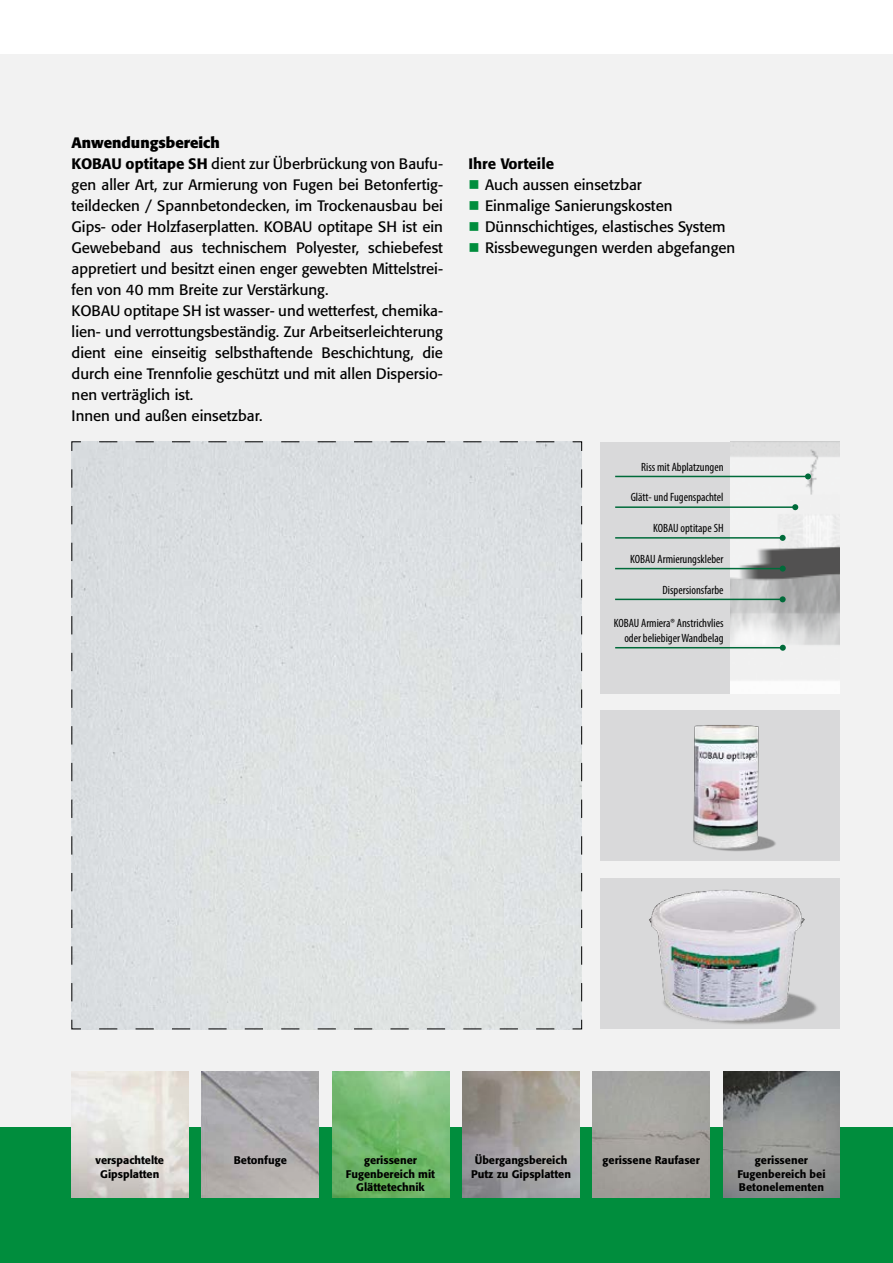
<style>
.page{position:relative;width:893px;height:1263px;background:#fff}
.page>*{position:absolute;margin:0;border:0;box-sizing:border-box;transform-origin:0 0}
.t1{font:15px/21px "Formata";color:#000}
.t2{font:500 15px "Formata";color:#000}
.t3{font:condensed 12px/14.4px "Myriad Pro";color:#000;text-align:right}
.t4{font:500 10.95px/13.2px "Formata";color:#000;text-align:center}
.s1{font-weight:700}
.s2{font-weight:500}
.s3{color:#008d3d}
</style>
<div class="page">
<div style="left:0;top:55px;width:893px;height:1208px;background:#f2f2f2"></div>
<div style="left:0;top:1128px;width:893px;height:135px;background:#008d3d"></div>
<svg style="left:99px;top:1029px;width:464px;height:1px"></svg>
<div style="left:71px;top:441px;width:511px;height:588px;background:#dce0e2"></div>
<img style="left:72px;top:1072px;width:117px;height:125px">
<img style="left:202px;top:1072px;width:117px;height:125px">
<img style="left:463px;top:1072px;width:116px;height:126px">
<img style="left:332px;top:1072px;width:117px;height:125px">
<img style="left:593px;top:1072px;width:117px;height:126px">
<img style="left:723px;top:1072px;width:117px;height:126px">
<div style="left:600px;top:442px;width:240px;height:251px;background:#d9d9da"></div>
<div style="left:600px;top:710px;width:240px;height:151px;background:#d9d9da"></div>
<div style="left:600px;top:878px;width:240px;height:151px;background:#d9d9da"></div>
<img style="left:649px;top:889px;width:168px;height:135px">
<img style="left:693px;top:725px;width:83px;height:126px">
<img style="left:731px;top:450px;width:109px;height:243px">
<hr style="left:615px;top:476px;width:193px;height:1px;background:#006b3a">
<svg style="left:805px;top:473px;width:6px;height:6px"></svg>
<hr style="left:615px;top:506px;width:180px;height:2px;background:#006b3a">
<svg style="left:792px;top:504px;width:6px;height:6px"></svg>
<hr style="left:615px;top:537px;width:168px;height:2px;background:#006b3a">
<svg style="left:780px;top:535px;width:6px;height:6px"></svg>
<hr style="left:615px;top:568px;width:168px;height:1px;background:#006b3a">
<svg style="left:780px;top:566px;width:6px;height:6px"></svg>
<hr style="left:615px;top:599px;width:168px;height:1px;background:#006b3a">
<svg style="left:780px;top:596px;width:6px;height:6px"></svg>
<hr style="left:615px;top:647px;width:168px;height:1px;background:#006b3a">
<svg style="left:780px;top:645px;width:6px;height:6px"></svg>
<p class="t1" style="left:72px;top:132px;width:373px"><span class="s1">Anwendungsbereich<br></span><span class="s2">KOBAU optitape SH</span> dient zur Überbrückung von Baufu&shy;gen aller Art, zur Armierung von Fugen bei Betonfertig&shy;teildecken / Spannbetondecken, im Trockenausbau bei Gips- oder Holzfaserplatten. KOBAU optitape SH ist ein Gewebeband aus technischem Polyester, schiebefest appretiert und besitzt einen enger gewebten Mittelstrei&shy;fen von 40 mm Breite zur Verstärkung.<br>KOBAU optitape SH ist wasser- und wetterfest, chemika&shy;lien- und verrottungsbeständig. Zur Arbeitserleichterung dient eine einseitig selbsthaftende Beschichtung, die durch eine Trennfolie geschützt und mit allen Dispersio&shy;nen verträglich ist.<br>Innen und außen einsetzbar.</p>
<p class="t2" style="left:468px;top:154px;width:87px">Ihre Vorteile</p>
<p class="t1" style="left:468px;top:174px;width:175px"><span class="s3">■</span> Auch aussen einsetzbar</p>
<p class="t1" style="left:468px;top:195px;width:205px"><span class="s3">■</span> Einmalige Sanierungskosten</p>
<p class="t1" style="left:468px;top:216px;width:259px"><span class="s3">■</span> Dünnschichtiges, elastisches System</p>
<p class="t1" style="left:468px;top:237px;width:268px"><span class="s3">■</span> Rissbewegungen werden abgefangen</p>
<p class="t3" style="left:641px;top:459px;width:84px">Riss mit Abplatzungen</p>
<p class="t3" style="left:631px;top:490px;width:94px">Glätt- und Fugenspachtel</p>
<p class="t3" style="left:653px;top:521px;width:72px">KOBAU optitape SH</p>
<p class="t3" style="left:630px;top:551px;width:95px">KOBAU Armierungskleber</p>
<p class="t3" style="left:662px;top:582px;width:63px">Dispersionsfarbe</p>
<p class="t3" style="left:614px;top:616px;width:111px">KOBAU Armiera® Anstrichvlies oder beliebiger Wandbelag</p>
<p class="t4" style="left:96px;top:1154px;width:70px">verspachtelte<br>Gipsplatten</p>
<p class="t4" style="left:234px;top:1154px;width:54px">Betonfuge</p>
<p class="t4" style="left:471px;top:1154px;width:101px">Übergangsbereich<br>Putz zu Gipsplatten</p>
<p class="t4" style="left:346px;top:1154px;width:91px">gerissener<br>Fugenbereich mit<br>Glättetechnik</p>
<p class="t4" style="left:603px;top:1154px;width:99px">gerissene Raufaser</p>
<p class="t4" style="left:737px;top:1154px;width:90px">gerissener<br>Fugenbereich bei<br>Betonelementen</p>
</div>
